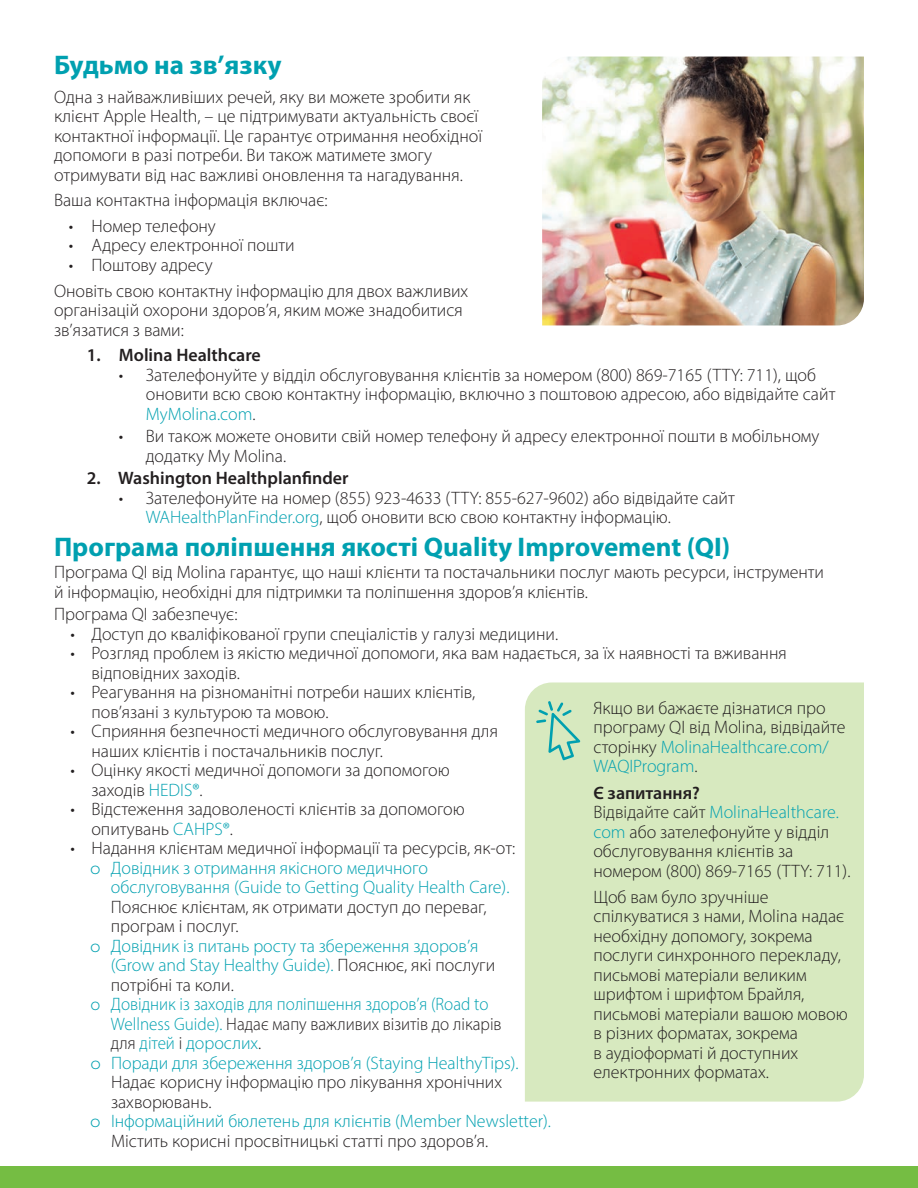
<style>
.page{position:relative;width:918px;height:1188px;background:#fff}
.page>*{position:absolute;margin:0;border:0;box-sizing:border-box;transform-origin:0 0}
.t1{font:700 27px "Myriad Pro";color:#00a0b0}
.t2{font:300 18px/19.5px "Myriad Pro";color:#231f20}
.t3{font:300 18px/19.5px "Myriad Pro";color:#00a0b0}
.t4{font:300 18px/19.5px "Myriad Pro";color:#00a0b0;scale:.95 1}
.t5{font:600 18px "Myriad Pro";color:#231f20}
.s1{color:#00a0b0}
.s2{font-family:"Campton"}
.s3{color:#231f20}
.s4{font-family:"Campton";color:#00a0b0}
</style>
<div class="page">
<div style="left:0;top:1166px;width:918px;height:22px;background:#75bd43"></div>
<img style="left:542px;top:57px;width:322px;height:268px">
<div style="left:525px;top:682px;width:339px;height:420px;background:#d7e9bf"></div>
<svg style="left:536px;top:701px;width:44px;height:59px;background:#b0dbbc"></svg>
<h2 class="t1" style="left:54px;top:48px;width:229px">Будьмо на зв’язку</h2>
<p class="t2" style="left:54px;top:87px;width:430px">Одна з найважливіших речей, яку ви можете зробити як клієнт Apple Health, – це підтримувати актуальність своєї контактної інформації. Це гарантує отримання необхідної допомоги в разі потреби. Ви також матимете змогу отримувати від нас важливі оновлення та нагадування.</p>
<p class="t2" style="left:54px;top:190px;width:275px">Ваша контактна інформація включає:</p>
<p class="t2" style="left:69px;top:216px;width:148px">• Номер телефону</p>
<p class="t2" style="left:69px;top:235px;width:227px">• Адресу електронної пошти</p>
<p class="t2" style="left:69px;top:255px;width:145px">• Поштову адресу</p>
<p class="t2" style="left:54px;top:281px;width:416px">Оновіть свою контактну інформацію для двох важливих організацій охорони здоров’я, яким може знадобитися зв’язатися з вами:</p>
<p class="t5" style="left:87px;top:344px;width:175px">1. Molina Healthcare</p>
<p class="t2" style="left:146px;top:365px;width:691px;text-indent:-27px">• Зателефонуйте у відділ обслуговування клієнтів за номером (800) 869-7165 (TTY: 711), щоб оновити всю свою контактну інформацію, включно з поштовою адресою, або відвідайте сайт<br><span class="s1">MyMolina.com</span>.</p>
<p class="t2" style="left:146px;top:427px;width:675px;text-indent:-27px">• Ви також можете оновити свій номер телефону й адресу електронної пошти в мобільному додатку My Molina.</p>
<p class="t5" style="left:87px;top:467px;width:263px">2. Washington Healthplanfinder</p>
<p class="t2" style="left:146px;top:488px;width:591px;text-indent:-27px">• Зателефонуйте на номер (855) 923-4633 (TTY: 855-627-9602) або відвідайте сайт<br><span class="s1">WAHealthPlanFinder.org</span>, щоб оновити всю свою контактну інформацію.</p>
<h2 class="t1" style="left:54px;top:529px;width:678px">Програма поліпшення якості Quality Improvement (QI)</h2>
<p class="t2" style="left:54px;top:562px;width:772px">Програма QI від Molina гарантує, що наші клієнти та постачальники послуг мають ресурси, інструменти й інформацію, необхідні для підтримки та поліпшення здоров’я клієнтів.</p>
<p class="t2" style="left:54px;top:604px;width:185px">Програма QI забезпечує:</p>
<p class="t2" style="left:71px;top:624px;width:489px">• Доступ до кваліфікованої групи спеціалістів у галузі медицини.</p>
<p class="t2" style="left:91px;top:643px;width:697px;text-indent:-21px">• Розгляд проблем із якістю медичної допомоги, яка вам надається, за їх наявності та вживання відповідних заходів.</p>
<p class="t2" style="left:91px;top:682px;width:385px;text-indent:-21px">• Реагування на різноманітні потреби наших клієнтів, пов’язані з культурою та мовою.</p>
<p class="t2" style="left:91px;top:721px;width:408px;text-indent:-21px">• Сприяння безпечності медичного обслуговування для наших клієнтів і постачальників послуг.</p>
<p class="t2" style="left:91px;top:760px;width:360px;text-indent:-21px">• Оцінку якості медичної допомоги за допомогою заходів <span class="s1">HEDIS®</span>.</p>
<p class="t2" style="left:91px;top:799px;width:375px;text-indent:-21px">• Відстеження задоволеності клієнтів за допомогою опитувань <span class="s1">CAHPS®</span>.</p>
<p class="t2" style="left:70px;top:838px;width:447px">• Надання клієнтам медичної інформації та ресурсів, як-от:</p>
<p class="t3" style="left:111px;top:858px;width:400px;text-indent:-21px"><span class="s2">o</span> Довідник з отримання якісного медичного обслуговування (Guide to Getting Quality Health Care).<br><span class="s3">Пояснює клієнтам, як отримати доступ до переваг, програм і послуг.</span></p>
<p class="t3" style="left:111px;top:936px;width:386px;text-indent:-21px"><span class="s2">o</span> Довідник із питань росту та збереження здоров’я (Grow and Stay Healthy Guide). <span class="s3">Пояснює, які послуги потрібні та коли.</span></p>
<p class="t4" style="left:111px;top:994px;width:413px;text-indent:-21px"><span class="s2">o</span> Довідник із заходів для поліпшення здоров’я (Road to<br>Wellness Guide). <span class="s3">Надає мапу важливих візитів до лікарів для</span> дітей <span class="s3">і</span> дорослих<span class="s3">.</span></p>
<p class="t2" style="left:111px;top:1053px;width:409px;text-indent:-21px"><span class="s4">o</span> <span class="s1">Поради для збереження здоров’я (Staying HealthyTips).<br></span>Надає корисну інформацію про лікування хронічних захворювань.</p>
<p class="t3" style="left:111px;top:1111px;width:442px;text-indent:-21px"><span class="s2">o</span> Інформаційний бюлетень для клієнтів (Member Newsletter).<br><span class="s3">Містить корисні просвітницькі статті про здоров’я.</span></p>
<p class="t2" style="left:593px;top:698px;width:254px">Якщо ви бажаєте дізнатися про програму QI від Molina, відвідайте сторінку <span class="s1">MolinaHealthcare.com/<br>WAQIProgram</span>.</p>
<h3 class="t5" style="left:593px;top:781px;width:108px">Є запитання?</h3>
<p class="t2" style="left:593px;top:802px;width:259px">Відвідайте сайт <span class="s1">MolinaHealthcare. com</span> або зателефонуйте у відділ обслуговування клієнтів за номером (800) 869-7165 (TTY: 711).</p>
<p class="t2" style="left:593px;top:887px;width:256px">Щоб вам було зручніше спілкуватися з нами, Molina надає необхідну допомогу, зокрема послуги синхронного перекладу, письмові матеріали великим шрифтом і шрифтом Брайля, письмові матеріали вашою мовою в різних форматах, зокрема<br>в аудіоформаті й доступних електронних форматах.</p>
</div>
